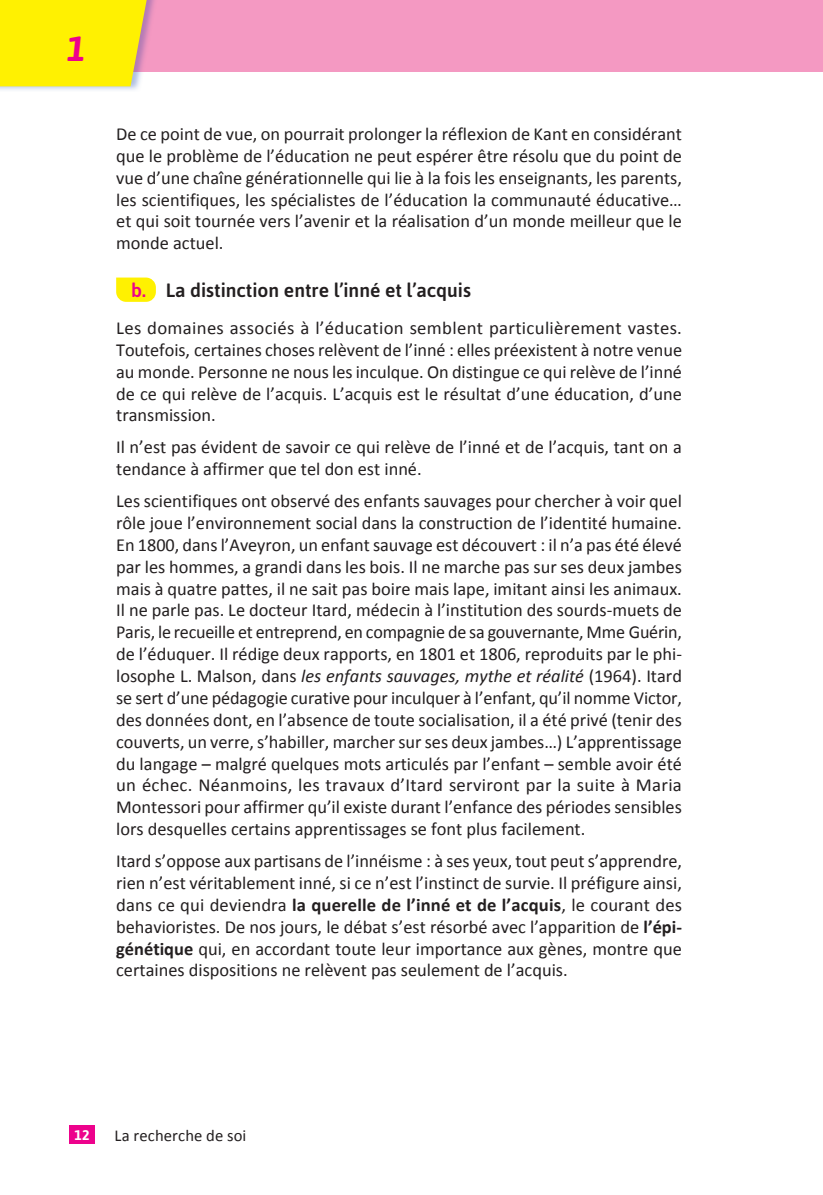
<style>
.page{position:relative;width:823px;height:1195px;background:#fff}
.page>*{position:absolute;margin:0;border:0;box-sizing:border-box;transform-origin:0 0}
.t1{font:italic 700 35px "Asap";color:#ed028c}
.t2{font:500 19.25px "Asap";color:#231f20}
.t3{font:18.38px/21.9px "Calibri";color:#231f20;text-align:justify}
.t4{font:16.62px "Calibri";letter-spacing:.005em;color:#231f20}
.t5{font:700 14px "Asap";color:#fff}
.s1{color:#ed028c}
.s2{font-style:italic}
.s3{font-weight:700}
</style>
<div class="page">
<hr style="left:821px;top:0;width:2px;height:71px;background:#f499c2">
<div style="left:0;top:0;width:820px;height:71px;background:#f499c2"></div>
<img style="left:151px;top:0;width:5px;height:26px">
<div style="left:69px;top:1125px;width:26px;height:18px;background:#ed028c"></div>
<svg style="left:116px;top:277px;width:40px;height:25px"></svg>
<svg style="left:0;top:0;width:151px;height:86px;background:#fbea11"></svg>
<h1 class="t1" style="left:67px;top:25px;width:20px">1</h1>
<p class="t3" style="left:116px;top:123px;width:567px">De ce point de vue, on pourrait prolonger la réflexion de Kant en considérant que le problème de l’éducation ne peut espérer être résolu que du point de vue d’une chaîne générationnelle qui lie à la fois les enseignants, les parents, les scientifiques, les spécialistes de l’éducation la communauté éducative… et qui soit tournée vers l’avenir et la réalisation d’un monde meilleur que le monde actuel.</p>
<p class="t2" style="left:131px;top:278px;width:341px"><span class="s1">b.</span> La distinction entre l’inné et l’acquis</p>
<p class="t3" style="left:116px;top:317px;width:567px">Les domaines associés à l’éducation semblent particulièrement vastes.<br>Toutefois, certaines choses relèvent de l’inné : elles préexistent à notre venue au monde. Personne ne nous les inculque. On distingue ce qui relève de l’inné de ce qui relève de l’acquis. L’acquis est le résultat d’une éducation, d’une transmission.</p>
<p class="t3" style="left:116px;top:436px;width:567px">Il n’est pas évident de savoir ce qui relève de l’inné et de l’acquis, tant on a tendance à affirmer que tel don est inné.</p>
<p class="t3" style="left:116px;top:490px;width:567px">Les scientifiques ont observé des enfants sauvages pour chercher à voir quel rôle joue l’environnement social dans la construction de l’identité humaine.<br>En 1800, dans l’Aveyron, un enfant sauvage est découvert : il n’a pas été élevé par les hommes, a grandi dans les bois. Il ne marche pas sur ses deux jambes mais à quatre pattes, il ne sait pas boire mais lape, imitant ainsi les animaux.<br>Il ne parle pas. Le docteur Itard, médecin à l’institution des sourds- muets de Paris, le recueille et entreprend, en compagnie de sa gouvernante, Mme Guérin, de l’éduquer. Il rédige deux rapports, en 1801 et 1806, reproduits par le phi&shy;losophe L. Malson, dans <span class="s2">les enfants sauvages, mythe et réalité</span> (1964). Itard se sert d’une pédagogie curative pour inculquer à l’enfant, qu’il nomme Victor, des données dont, en l’absence de toute socialisation, il a été privé (tenir des couverts, un verre, s’habiller, marcher sur ses deux jambes…) L’apprentissage du langage – malgré quelques mots articulés par l’enfant – semble avoir été un échec. Néanmoins, les travaux d’Itard serviront par la suite à Maria Montessori pour affirmer qu’il existe durant l’enfance des périodes sensibles lors desquelles certains apprentissages se font plus facilement.</p>
<p class="t3" style="left:116px;top:850px;width:567px">Itard s’oppose aux partisans de l’innéisme : à ses yeux, tout peut s’apprendre, rien n’est véritablement inné, si ce n’est l’instinct de survie. Il préfigure ainsi, dans ce qui deviendra <span class="s3">la querelle de l’inné et de l’acquis</span>, le courant des behavioristes. De nos jours, le débat s’est résorbé avec l’apparition de <span class="s3">l’épi&shy;génétique</span> qui, en accordant toute leur importance aux gènes, montre que certaines dispositions ne relèvent pas seulement de l’acquis.</p>
<p class="t5" style="left:74px;top:1125px;width:17px">12</p>
<p class="t4" style="left:114px;top:1125px;width:133px">La recherche de soi</p>
</div>
